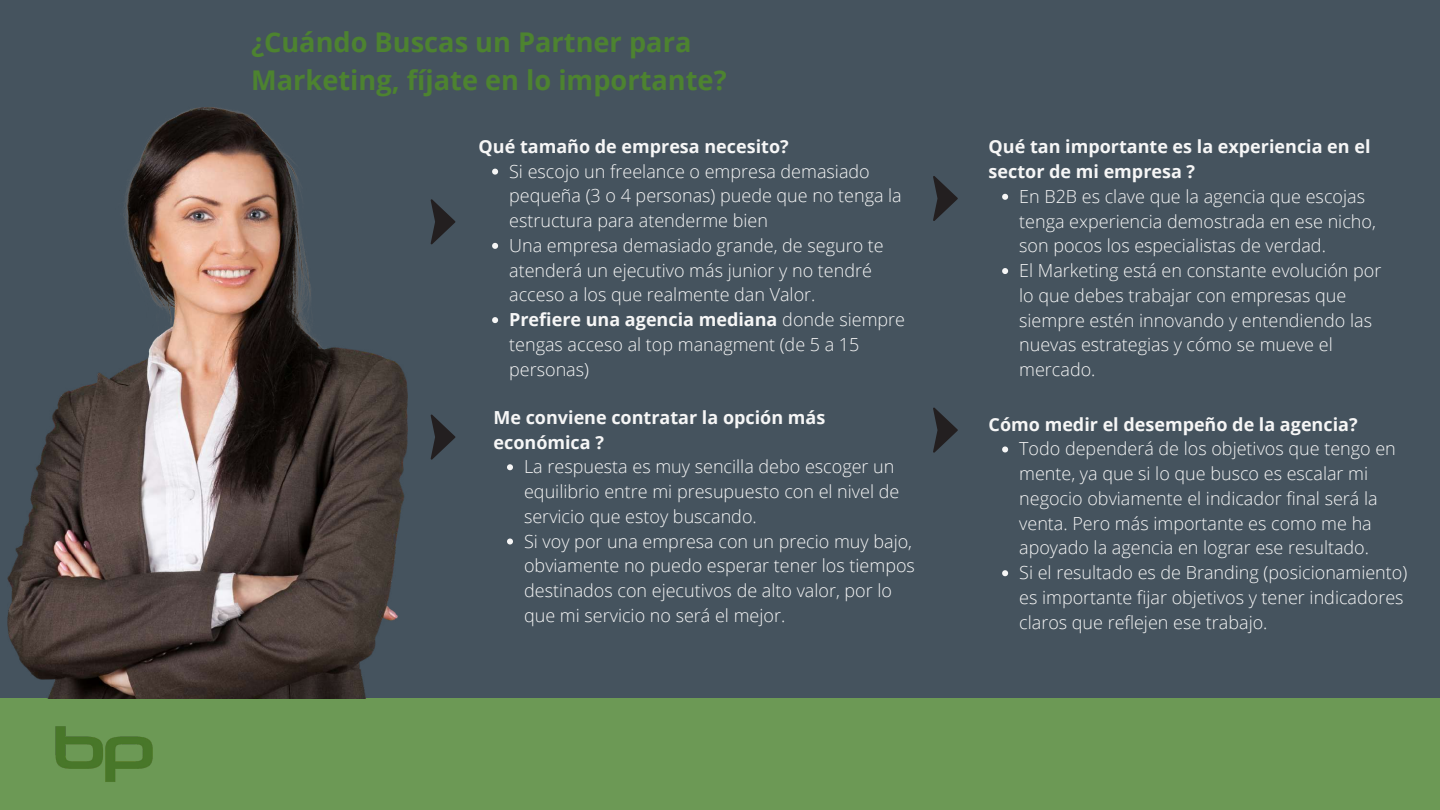
<style>
.page{position:relative;width:1440px;height:810px;background:#45535e}
.page>*{position:absolute;margin:0;border:0;box-sizing:border-box;transform-origin:0 0}
.t1{font:700 27.2px/37.5px "Open Sans";color:#4d8330}
.t2{font:300 18px/24.8px "Open Sans";color:#f6f6f6}
.t3{font:700 18px/24.8px "Open Sans";color:#f6f6f6}
.s1{font-weight:700}
</style>
<div class="page">
<div style="left:1px;top:698px;width:1439px;height:112px;background:#6c9955"></div>
<img style="left:55px;top:726px;width:98px;height:56px">
<img style="left:8px;top:107px;width:399px;height:591px">
<svg style="left:492px;top:169px;width:6px;height:6px"></svg>
<svg style="left:492px;top:243px;width:6px;height:6px"></svg>
<svg style="left:492px;top:317px;width:6px;height:6px"></svg>
<svg style="left:431px;top:199px;width:24px;height:45px"></svg>
<svg style="left:1002px;top:194px;width:6px;height:6px"></svg>
<svg style="left:1002px;top:268px;width:6px;height:6px"></svg>
<svg style="left:933px;top:176px;width:25px;height:45px"></svg>
<svg style="left:507px;top:464px;width:6px;height:6px"></svg>
<svg style="left:507px;top:539px;width:6px;height:6px"></svg>
<svg style="left:431px;top:415px;width:24px;height:45px"></svg>
<svg style="left:933px;top:408px;width:25px;height:45px"></svg>
<svg style="left:1002px;top:446px;width:6px;height:6px"></svg>
<svg style="left:1002px;top:570px;width:6px;height:6px"></svg>
<h1 class="t1" style="left:251px;top:23px;width:477px">¿Cuándo Buscas un Partner para<br>Marketing, fíjate en lo importante?</h1>
<p class="t3" style="left:479px;top:133px;width:312px">Qué tamaño de empresa necesito?</p>
<p class="t2" style="left:509px;top:158px;width:397px">Si escojo un freelance o empresa demasiado pequeña (3 o 4 personas) puede que no tenga la estructura para atenderme bien<br>Una empresa demasiado grande, de seguro te atenderá un ejecutivo más junior y no tendré acceso a los que realmente dan Valor.<br><span class="s1">Prefiere una agencia mediana</span> donde siempre tengas acceso al top managment (de 5 a 15 personas)</p>
<p class="t3" style="left:494px;top:404px;width:333px">Me conviene contratar la opción más económica ?</p>
<p class="t2" style="left:524px;top:454px;width:392px">La respuesta es muy sencilla debo escoger un equilibrio entre mi presupuesto con el nivel de servicio que estoy buscando.<br>Si voy por una empresa con un precio muy bajo, obviamente no puedo esperar tener los tiempos destinados con ejecutivos de alto valor, por lo que mi servicio no será el mejor.</p>
<p class="t3" style="left:989px;top:134px;width:383px">Qué tan importante es la experiencia en el sector de mi empresa ?</p>
<p class="t2" style="left:1019px;top:183px;width:364px">En B2B es clave que la agencia que escojas tenga experiencia demostrada en ese nicho, son pocos los especialistas de verdad.<br>El Marketing está en constante evolución por lo que debes trabajar con empresas que siempre estén innovando y entendiendo las nuevas estrategias y cómo se mueve el mercado.</p>
<p class="t3" style="left:989px;top:411px;width:371px">Cómo medir el desempeño de la agencia?</p>
<p class="t2" style="left:1019px;top:436px;width:390px">Todo dependerá de los objetivos que tengo en mente, ya que si lo que busco es escalar mi negocio obviamente el indicador final será la venta. Pero más importante es como me ha apoyado la agencia en lograr ese resultado.<br>Si el resultado es de Branding (posicionamiento) es importante fijar objetivos y tener indicadores claros que reflejen ese trabajo.</p>
</div>
